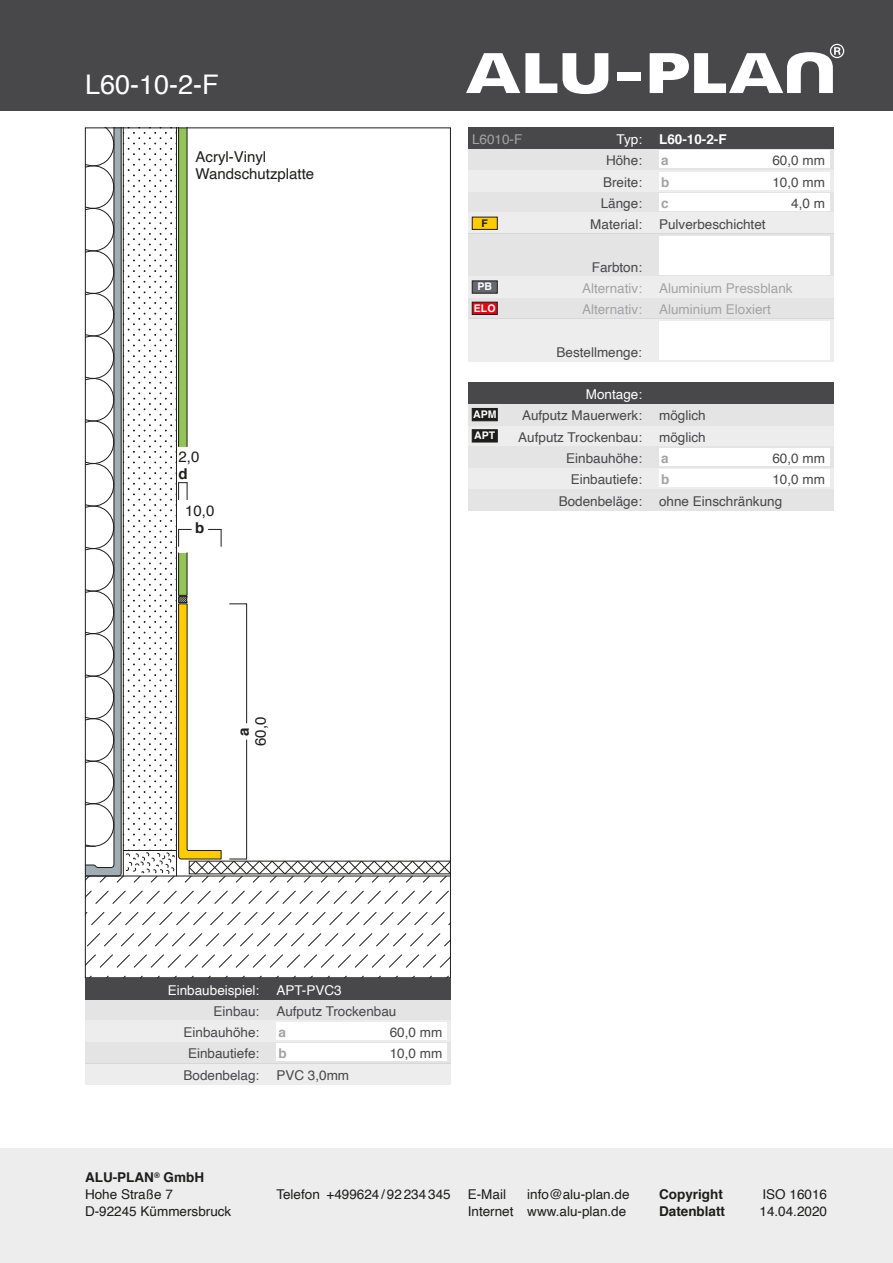
<style>
.page{position:relative;width:893px;height:1263px;background:#fff}
.page>*{position:absolute;margin:0;border:0;box-sizing:border-box;transform-origin:0 0}
.t1{font:27px "Helvetica";color:#fff}
.t2{font:15px/17px "Helvetica";color:#1d1d1b}
.t3{font:700 15px "Helvetica";color:#1d1d1b}
.t4{font:13.5px "Helvetica";color:#48484a}
.t5{font:13.5px/17px "Helvetica";color:#1d1d1b}
.t6{font:13.5px "Helvetica";color:#a4a4a6}
.t7{font:13.5px "Helvetica";color:#fff}
.t8{font:700 13.5px "Helvetica";color:#1d1d1b}
.t9{font:700 13.5px "Helvetica";color:#fff}
.t10{font:700 13.5px "Helvetica";color:#a4a4a6}
.t11{font:13.5px "Helvetica";color:#a4a4a7}
.t12{font:700 10.5px/21.3px "Helvetica";color:#fff}
.t13{font:700 10.5px "Helvetica";color:#1d1d1b}
.s1{font-weight:700}
</style>
<div class="page">
<div style="left:0;top:1148px;width:893px;height:115px;background:#ededee"></div>
<div style="left:0;top:0;width:893px;height:111px;background:#48484a"></div>
<svg style="left:87px;top:890px;width:362px;height:14px"></svg>
<svg style="left:87px;top:912px;width:362px;height:14px"></svg>
<svg style="left:87px;top:933px;width:362px;height:14px"></svg>
<svg style="left:87px;top:954px;width:362px;height:14px"></svg>
<svg style="left:90px;top:975px;width:359px;height:1px"></svg>
<svg style="left:87px;top:130px;width:362px;height:753px"></svg>
<div style="left:468px;top:425px;width:365px;height:21px;background:#ededee"></div>
<div style="left:468px;top:404px;width:365px;height:21px;background:#e4e4e5"></div>
<div style="left:468px;top:489px;width:365px;height:21px;background:#e4e4e5"></div>
<div style="left:468px;top:468px;width:365px;height:21px;background:#ededee"></div>
<div style="left:659px;top:470px;width:170px;height:17px;background:#fff"></div>
<div style="left:468px;top:446px;width:365px;height:22px;background:#e4e4e5"></div>
<div style="left:659px;top:449px;width:170px;height:17px;background:#fff"></div>
<div style="left:468px;top:383px;width:365px;height:21px;background:#48484a"></div>
<div style="left:85px;top:999px;width:366px;height:21px;background:#e4e4e5"></div>
<svg style="left:85px;top:1020px;width:366px;height:64px"></svg>
<div style="left:276px;top:1023px;width:170px;height:17px;background:#fff"></div>
<div style="left:85px;top:978px;width:366px;height:21px;background:#48484a"></div>
<div style="left:468px;top:191px;width:365px;height:22px;background:#e4e4e5"></div>
<div style="left:659px;top:193px;width:170px;height:17px;background:#fff"></div>
<div style="left:468px;top:170px;width:365px;height:21px;background:#ededee"></div>
<div style="left:659px;top:172px;width:170px;height:17px;background:#fff"></div>
<div style="left:468px;top:149px;width:365px;height:21px;background:#e4e4e5"></div>
<div style="left:659px;top:151px;width:170px;height:17px;background:#fff"></div>
<div style="left:468px;top:128px;width:365px;height:21px;background:#48484a"></div>
<svg style="left:468px;top:213px;width:365px;height:148px"></svg>
<div style="left:472px;top:408px;width:25px;height:13px;background:#1d1d1b;border:1px solid #1d1d1b"></div>
<div style="left:472px;top:429px;width:25px;height:13px;background:#1d1d1b;border:1px solid #1d1d1b"></div>
<div style="left:472px;top:217px;width:25px;height:13px;background:#fc0;border:1px solid #1d1d1b"></div>
<div style="left:472px;top:281px;width:25px;height:12px;background:#65686f;border:1px solid #1d1d1b"></div>
<div style="left:472px;top:302px;width:25px;height:13px;background:#e30614;border:1px solid #1d1d1b"></div>
<svg style="left:650px;top:44px;width:194px;height:49px"></svg>
<div style="left:617px;top:72px;width:23px;height:9px;background:#fff"></div>
<svg style="left:466px;top:53px;width:142px;height:41px"></svg>
<h1 class="t1" style="left:85px;top:63px;width:135px">L60-10-2-F</h1>
<p class="t2" style="left:196px;top:148px;width:120px">Acryl-Vinyl<br>Wandschutzplatte</p>
<p class="t2" style="left:179px;top:448px;width:22px">2,0</p>
<p class="t3" style="left:179px;top:461px;width:11px">d</p>
<p class="t2" style="left:185px;top:503px;width:31px">10,0</p>
<p class="t3" style="left:195px;top:516px;width:11px">b</p>
<p class="t3" style="left:232px;top:736px;width:10px;rotate:-90deg">a</p>
<p class="t2" style="left:253px;top:746px;width:31px;rotate:-90deg">60,0</p>
<p class="t11" style="left:472px;top:129px;width:52px">L6010-F</p>
<p class="t7" style="left:617px;top:129px;width:27px">Typ:</p>
<p class="t9" style="left:659px;top:128px;width:69px">L60-10-2-F</p>
<p class="t4" style="left:606px;top:150px;width:38px">Höhe:</p>
<p class="t10" style="left:661px;top:150px;width:9px">a</p>
<p class="t4" style="left:772px;top:150px;width:54px">60,0 mm</p>
<p class="t4" style="left:603px;top:171px;width:41px">Breite:</p>
<p class="t10" style="left:661px;top:171px;width:10px">b</p>
<p class="t4" style="left:772px;top:171px;width:54px">10,0 mm</p>
<p class="t4" style="left:601px;top:193px;width:43px">Länge:</p>
<p class="t10" style="left:661px;top:192px;width:9px">c</p>
<p class="t4" style="left:791px;top:193px;width:35px">4,0 m</p>
<p class="t13" style="left:482px;top:214px;width:8px">F</p>
<p class="t4" style="left:590px;top:214px;width:53px">Material:</p>
<p class="t4" style="left:659px;top:214px;width:108px">Pulverbeschichtet</p>
<p class="t4" style="left:592px;top:256px;width:52px">Farbton:</p>
<p class="t12" style="left:474px;top:276px;width:23px;text-align:center">PB<br>ELO</p>
<p class="t6" style="left:582px;top:278px;width:62px">Alternativ:</p>
<p class="t6" style="left:582px;top:299px;width:62px">Alternativ:</p>
<p class="t6" style="left:659px;top:278px;width:135px">Aluminium Pressblank</p>
<p class="t6" style="left:659px;top:299px;width:113px">Aluminium Eloxiert</p>
<p class="t4" style="left:556px;top:341px;width:87px">Bestellmenge:</p>
<p class="t12" style="left:473px;top:404px;width:25px">APM<br>APT</p>
<p class="t7" style="left:586px;top:384px;width:58px">Montage:</p>
<p class="t4" style="left:518px;top:427px;width:125px">Aufputz Trockenbau:</p>
<p class="t4" style="left:659px;top:427px;width:48px">möglich</p>
<p class="t4" style="left:522px;top:405px;width:122px">Aufputz Mauerwerk:</p>
<p class="t4" style="left:659px;top:405px;width:48px">möglich</p>
<p class="t4" style="left:566px;top:448px;width:77px">Einbauhöhe:</p>
<p class="t10" style="left:661px;top:447px;width:9px">a</p>
<p class="t4" style="left:772px;top:448px;width:54px">60,0 mm</p>
<p class="t4" style="left:571px;top:469px;width:73px">Einbautiefe:</p>
<p class="t10" style="left:661px;top:469px;width:10px">b</p>
<p class="t4" style="left:772px;top:469px;width:54px">10,0 mm</p>
<p class="t4" style="left:559px;top:490px;width:85px">Bodenbeläge:</p>
<p class="t4" style="left:659px;top:490px;width:125px">ohne Einschränkung</p>
<p class="t7" style="left:168px;top:979px;width:93px">Einbaubeispiel:</p>
<p class="t4" style="left:214px;top:1001px;width:47px">Einbau:</p>
<p class="t7" style="left:276px;top:979px;width:67px">APT-PVC3</p>
<p class="t4" style="left:276px;top:1001px;width:122px">Aufputz Trockenbau</p>
<p class="t4" style="left:184px;top:1022px;width:77px">Einbauhöhe:</p>
<p class="t10" style="left:279px;top:1021px;width:9px">a</p>
<p class="t4" style="left:390px;top:1022px;width:54px">60,0 mm</p>
<p class="t4" style="left:188px;top:1043px;width:73px">Einbautiefe:</p>
<p class="t10" style="left:279px;top:1043px;width:10px">b</p>
<p class="t4" style="left:390px;top:1043px;width:54px">10,0 mm</p>
<p class="t4" style="left:184px;top:1064px;width:77px">Bodenbelag:</p>
<p class="t4" style="left:276px;top:1064px;width:74px">PVC 3,0mm</p>
<p class="t5" style="left:85px;top:1169px;width:148px"><span class="s1">ALU-PLAN</span><sup>®</sup> <span class="s1">GmbH<br></span>Hohe Straße 7<br>D-92245 Kümmersbruck</p>
<p class="t5" style="left:276px;top:1186px;width:176px">Telefon +499624 /92234345</p>
<p class="t8" style="left:659px;top:1183px;width:65px">Copyright</p>
<p class="t5" style="left:762px;top:1186px;width:66px">ISO 16016</p>
<p class="t8" style="left:659px;top:1200px;width:68px">Datenblatt</p>
<p class="t5" style="left:759px;top:1203px;width:69px">14.04.2020</p>
<p class="t5" style="left:468px;top:1186px;width:163px;text-align:right">info@alu-plan.de<br>Internet www.alu-plan.de</p>
<p class="t5" style="left:468px;top:1186px;width:40px">E-Mail</p>
</div>
